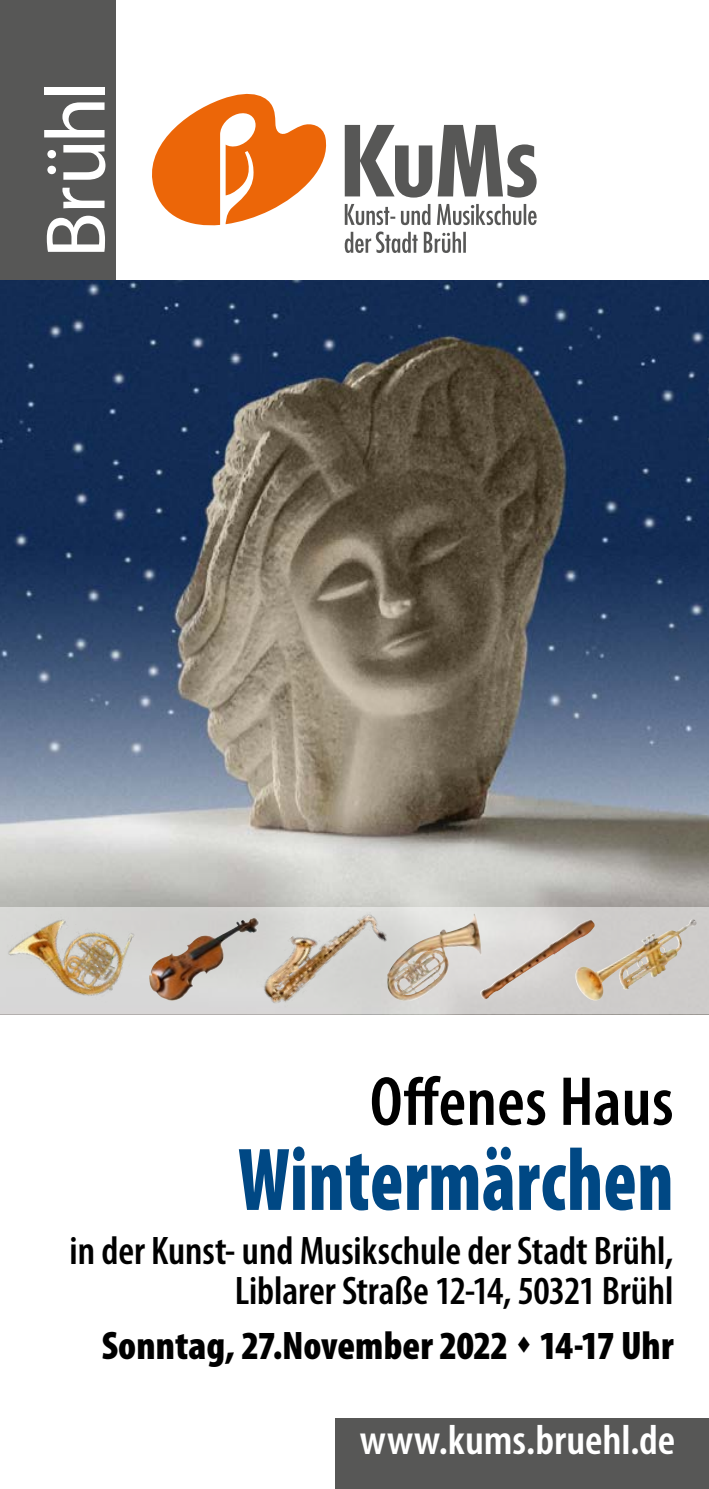
<style>
.page{position:relative;width:709px;height:1489px;background:#fff}
.page>*{position:absolute;margin:0;border:0;box-sizing:border-box;transform-origin:0 0}
.t1{font:900 condensed 90px "Myriad Pro";letter-spacing:.01em;color:#004884;scale:.83 1}
.t2{font:85px "Myriad Pro";letter-spacing:-.035em;color:#fff}
.t3{font:600 condensed 70px "Myriad Pro";letter-spacing:.005em;color:#000}
.t4{font:600 condensed 42px "Myriad Pro";color:#fff;scale:1.05 1}
.t5{font:600 condensed 40px/40px "Myriad Pro";color:#000;text-align:right}
.t6{font:900 condensed 40px "Myriad Pro";letter-spacing:-.005em;color:#000}
</style>
<div class="page">
<div style="left:0;top:0;width:116px;height:281px;background:#575756"></div>
<div style="left:335px;top:1417px;width:374px;height:71px;background:#575756"></div>
<svg style="left:152px;top:93px;width:175px;height:133px"></svg>
<svg style="left:345px;top:231px;width:121px;height:22px"></svg>
<svg style="left:345px;top:204px;width:191px;height:21px"></svg>
<svg style="left:345px;top:125px;width:191px;height:72px"></svg>
<img style="left:0;top:281px;width:709px;height:626px">
<svg style="left:0;top:907px;width:709px;height:107px;background:#ccc5c0"></svg>
<img style="left:0;top:909px;width:136px;height:97px">
<img style="left:209px;top:917px;width:42px;height:21px">
<img style="left:251px;top:911px;width:136px;height:97px">
<img style="left:386px;top:913px;width:96px;height:88px">
<img style="left:544px;top:919px;width:45px;height:30px">
<img style="left:575px;top:920px;width:115px;height:80px">
<h2 class="t2" style="left:24px;top:258px;width:179px;rotate:-90deg">Brühl</h2>
<h3 class="t3" style="left:370px;top:1058px;width:305px">Offenes Haus</h3>
<h1 class="t1" style="left:238px;top:1122px;width:526px">Wintermärchen</h1>
<p class="t5" style="left:70px;top:1229px;width:605px">in der Kunst- und Musikschule der Stadt Brühl,<br>Liblarer Straße 12-14, 50321 Brühl</p>
<p class="t6" style="left:102px;top:1320px;width:573px">Sonntag, 27.November 2022 ▲ 14-17 Uhr</p>
<p class="t4" style="left:360px;top:1413px;width:302px">www.kums.bruehl.de</p>
</div>
